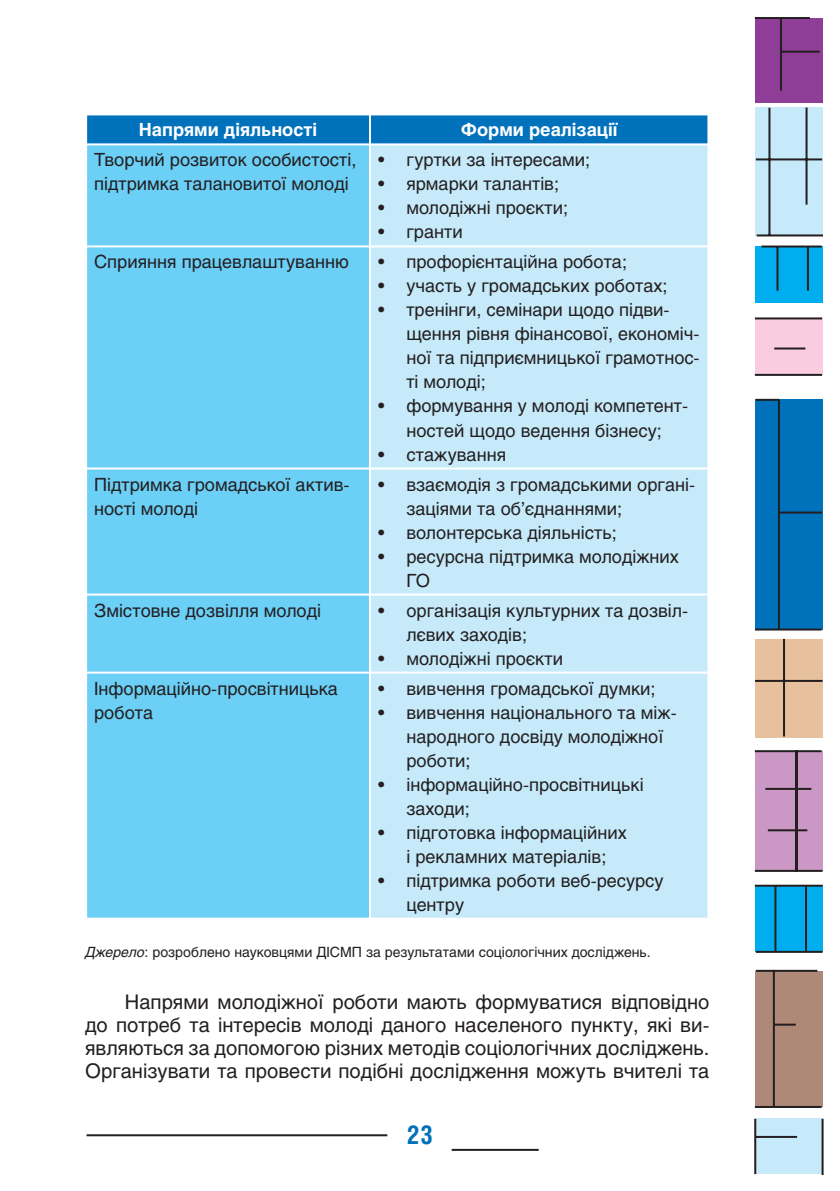
<style>
.page{position:relative;width:840px;height:1191px;background:#fff}
.page>*{position:absolute;margin:0;border:0;box-sizing:border-box;transform-origin:0 0}
.t1{font:700 26px "Helios Cond";color:#0072bc}
.t2{font:20px/23px "Helios";color:#231f20;text-align:justify}
.t3{font:18px/24px "Helios";color:#231f20}
.t4{font:700 18px "Helios";color:#fff}
.t5{font:14px "Helios";color:#231f20}
.s1{font-style:italic}
</style>
<div class="page">
<div style="left:754px;top:18px;width:68px;height:84px;background:#8f3e97"></div>
<div style="left:754px;top:108px;width:68px;height:128px;background:#c6eafa"></div>
<div style="left:754px;top:399px;width:68px;height:230px;background:#0072bc"></div>
<div style="left:754px;top:639px;width:68px;height:98px;background:#e7c09e"></div>
<div style="left:754px;top:885px;width:68px;height:67px;background:#00aeef"></div>
<div style="left:754px;top:247px;width:68px;height:56px;background:#00aeef"></div>
<div style="left:754px;top:318px;width:68px;height:57px;background:#f9ccdf"></div>
<div style="left:754px;top:751px;width:68px;height:120px;background:#cb97c4"></div>
<div style="left:754px;top:970px;width:68px;height:136px;background:#af8977"></div>
<div style="left:754px;top:1118px;width:68px;height:56px;background:#c6eafa"></div>
<hr style="left:754px;top:17px;width:55px;height:2px;background:#231f20">
<hr style="left:779px;top:18px;width:2px;height:73px;background:#231f20">
<hr style="left:780px;top:51px;width:39px;height:2px;background:#231f20">
<hr style="left:768px;top:108px;width:2px;height:127px;background:#231f20">
<hr style="left:756px;top:234px;width:66px;height:2px;background:#231f20">
<hr style="left:755px;top:158px;width:66px;height:2px;background:#231f20">
<hr style="left:805px;top:107px;width:2px;height:98px;background:#231f20">
<hr style="left:761px;top:245px;width:60px;height:2px;background:#231f20">
<hr style="left:776px;top:246px;width:2px;height:45px;background:#231f20">
<hr style="left:806px;top:246px;width:2px;height:45px;background:#231f20">
<hr style="left:754px;top:317px;width:67px;height:2px;background:#231f20">
<hr style="left:754px;top:374px;width:67px;height:2px;background:#231f20">
<hr style="left:773px;top:347px;width:31px;height:2px;background:#231f20">
<hr style="left:754px;top:628px;width:67px;height:2px;background:#231f20">
<hr style="left:777px;top:399px;width:2px;height:230px;background:#231f20">
<hr style="left:778px;top:511px;width:43px;height:2px;background:#231f20">
<hr style="left:755px;top:399px;width:23px;height:2px;background:#231f20">
<hr style="left:782px;top:639px;width:2px;height:97px;background:#231f20">
<hr style="left:754px;top:680px;width:68px;height:2px;background:#231f20">
<hr style="left:754px;top:750px;width:67px;height:2px;background:#231f20">
<hr style="left:754px;top:870px;width:68px;height:2px;background:#231f20">
<hr style="left:767px;top:829px;width:39px;height:2px;background:#231f20">
<hr style="left:764px;top:788px;width:46px;height:2px;background:#231f20">
<hr style="left:795px;top:750px;width:2px;height:121px;background:#231f20">
<hr style="left:754px;top:884px;width:68px;height:2px;background:#231f20">
<hr style="left:755px;top:951px;width:67px;height:2px;background:#231f20">
<hr style="left:804px;top:885px;width:2px;height:67px;background:#231f20">
<hr style="left:774px;top:885px;width:2px;height:67px;background:#231f20">
<hr style="left:755px;top:969px;width:61px;height:2px;background:#231f20">
<hr style="left:772px;top:970px;width:2px;height:137px;background:#231f20">
<hr style="left:754px;top:1106px;width:67px;height:2px;background:#231f20">
<hr style="left:773px;top:1023px;width:22px;height:2px;background:#231f20">
<hr style="left:753px;top:1118px;width:2px;height:56px;background:#231f20">
<hr style="left:754px;top:1136px;width:42px;height:2px;background:#231f20">
<hr style="left:821px;top:1118px;width:2px;height:57px;background:#231f20">
<hr style="left:86px;top:1134px;width:301px;height:2px;background:#231f20">
<hr style="left:451px;top:1148px;width:87px;height:2px;background:#231f20">
<div style="left:87px;top:115px;width:620px;height:28px;background:#0072bc"></div>
<div style="left:87px;top:145px;width:282px;height:772px;background:#6bcff6"></div>
<div style="left:371px;top:145px;width:336px;height:772px;background:#c6eafa"></div>
<hr style="left:85px;top:245px;width:285px;height:2px;background:#fff">
<hr style="left:85px;top:467px;width:285px;height:2px;background:#fff">
<hr style="left:85px;top:593px;width:285px;height:2px;background:#fff">
<hr style="left:85px;top:671px;width:285px;height:2px;background:#fff">
<hr style="left:369px;top:115px;width:2px;height:28px;background:#fff">
<hr style="left:370px;top:245px;width:339px;height:2px;background:#fff">
<hr style="left:370px;top:467px;width:339px;height:2px;background:#fff">
<hr style="left:370px;top:593px;width:339px;height:2px;background:#fff">
<hr style="left:370px;top:671px;width:339px;height:2px;background:#fff">
<p class="t4" style="left:139px;top:123px;width:180px">Напрями діяльності</p>
<p class="t4" style="left:460px;top:123px;width:158px">Форми реалізації</p>
<p class="t3" style="left:94px;top:150px;width:264px">Творчий розвиток особистості, підтримка талановитої молоді</p>
<p class="t3" style="left:378px;top:150px;width:214px">• гуртки за інтересами;</p>
<p class="t3" style="left:378px;top:174px;width:182px">• ярмарки талантів;</p>
<p class="t3" style="left:378px;top:198px;width:191px">• молодіжні проєкти;</p>
<p class="t3" style="left:378px;top:222px;width:86px">• гранти</p>
<p class="t3" style="left:94px;top:252px;width:256px">Сприяння працевлаштуванню</p>
<p class="t3" style="left:378px;top:252px;width:250px">• профорієнтаційна робота;</p>
<p class="t3" style="left:378px;top:276px;width:291px">• участь у громадських роботах;</p>
<p class="t3" style="left:406px;top:300px;width:295px;text-indent:-28px">• тренінги, семінари щодо підви&shy;щення рівня фінансової, економіч&shy;ної та підприємницької грамотнос&shy;ті молоді;</p>
<p class="t3" style="left:378px;top:396px;width:311px;text-align:center">• формування у молоді компетент&shy;ностей щодо ведення бізнесу;</p>
<p class="t3" style="left:378px;top:444px;width:129px">• стажування</p>
<p class="t3" style="left:94px;top:474px;width:257px">Підтримка громадської актив&shy;ності молоді</p>
<p class="t3" style="left:406px;top:474px;width:290px;text-indent:-28px">• взаємодія з громадськими органі&shy;заціями та об’єднаннями;</p>
<p class="t3" style="left:378px;top:522px;width:240px">• волонтерська діяльність;</p>
<p class="t3" style="left:406px;top:546px;width:274px;text-indent:-28px">• ресурсна підтримка молодіжних<br>ГО</p>
<p class="t3" style="left:94px;top:600px;width:228px">Змістовне дозвілля молоді</p>
<p class="t3" style="left:406px;top:600px;width:283px;text-indent:-28px">• організація культурних та дозвіл&shy;лєвих заходів;</p>
<p class="t3" style="left:378px;top:648px;width:186px">• молодіжні проєкти</p>
<p class="t3" style="left:94px;top:678px;width:245px">Інформаційно-просвітницька робота</p>
<p class="t3" style="left:378px;top:678px;width:279px">• вивчення громадської думки;</p>
<p class="t3" style="left:406px;top:702px;width:272px;text-indent:-28px">• вивчення національного та між&shy;народного досвіду молодіжної роботи;</p>
<p class="t3" style="left:406px;top:774px;width:239px;text-indent:-28px">• інформаційно-просвітницькі заходи;</p>
<p class="t3" style="left:378px;top:822px;width:250px;text-align:center">• підготовка інформаційних і рекламних матеріалів;</p>
<p class="t3" style="left:406px;top:870px;width:258px;text-indent:-28px">• підтримка роботи веб-ресурсу центру</p>
<p class="t5" style="left:85px;top:947px;width:566px"><span class="s1">Джерело</span>: розроблено науковцями ДІСМП за результатами соціологічних досліджень.</p>
<p class="t2" style="left:85px;top:992px;width:625px;text-indent:40px">Напрями молодіжної роботи мають формуватися відповідно до потреб та інтересів молоді даного населеного пункту, які ви&shy;являються за допомогою різних методів соціологічних досліджень.<br>Організувати та провести подібні дослідження можуть вчителі та</p>
<h1 class="t1" style="left:406px;top:1125px;width:28px">23</h1>
</div>
